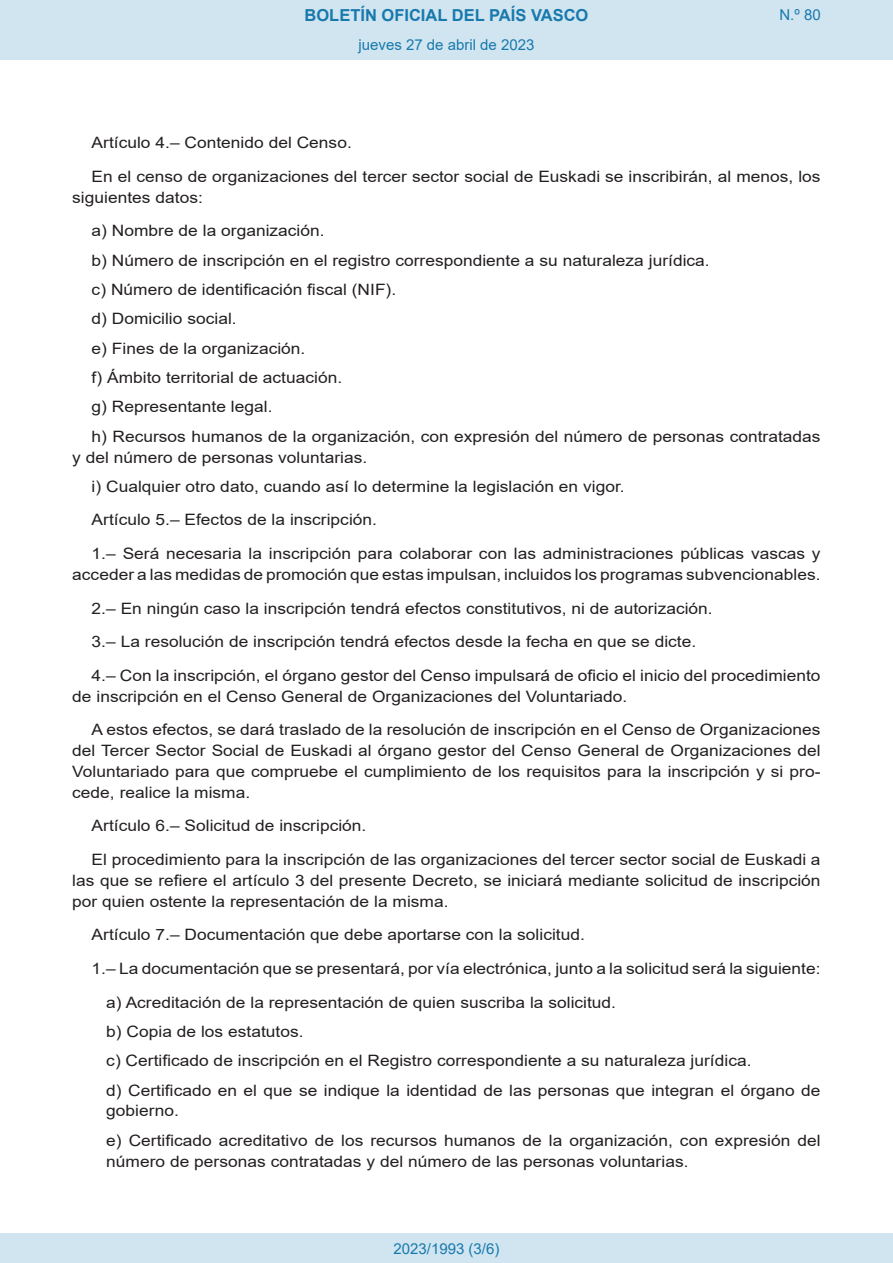
<style>
.page{position:relative;width:893px;height:1263px;background:#fff}
.page>*{position:absolute;margin:0;border:0;box-sizing:border-box;transform-origin:0 0}
.t1{font:700 16.5px "Arial";color:#1879ad}
.BOPVDetalle{font:15.6px/20.9px "Arial";color:#231f20;scale:1.11 1}
.BOPVDetalle1{font:15.6px/20.9px "Arial";color:#231f20;scale:1.11 1}
.Paginacion_Centro{font:15px "Arial";color:#1879ad}
</style>
<div class="page">
<div style="left:0;top:0;width:893px;height:60px;background:#d0e5f0"></div>
<div style="left:0;top:1233px;width:893px;height:30px;background:#d0e5f0"></div>
<p class="t1" style="left:305px;top:3px;width:285px">BOLETÍN OFICIAL DEL PAÍS VASCO</p>
<p class="Paginacion_Centro" style="left:358px;top:35px;width:177px">jueves 27 de abril de 2023</p>
<p class="Paginacion_Centro" style="left:779px;top:5px;width:43px">N.º 80</p>
<p class="BOPVDetalle" style="left:92px;top:132px;width:236px">Artículo 4.– Contenido del Censo.</p>
<p class="BOPVDetalle" style="left:72px;top:166px;width:676px;text-indent:19px">En el censo de organizaciones del tercer sector social de Euskadi se inscribirán, al menos, los siguientes datos:</p>
<p class="BOPVDetalle" style="left:92px;top:220px;width:211px">a) Nombre de la organización.</p>
<p class="BOPVDetalle" style="left:92px;top:249px;width:558px">b) Número de inscripción en el registro correspondiente a su naturaleza jurídica.</p>
<p class="BOPVDetalle" style="left:92px;top:279px;width:276px">c) Número de identificación fiscal (NIF).</p>
<p class="BOPVDetalle" style="left:92px;top:308px;width:132px">d) Domicilio social.</p>
<p class="BOPVDetalle" style="left:92px;top:338px;width:194px">e) Fines de la organización.</p>
<p class="BOPVDetalle" style="left:92px;top:367px;width:227px">f) Ámbito territorial de actuación.</p>
<p class="BOPVDetalle" style="left:92px;top:396px;width:164px">g) Representante legal.</p>
<p class="BOPVDetalle" style="left:72px;top:426px;width:676px;text-indent:19px">h) Recursos humanos de la organización, con expresión del número de personas contratadas y del número de personas voluntarias.</p>
<p class="BOPVDetalle" style="left:92px;top:476px;width:482px">i) Cualquier otro dato, cuando así lo determine la legislación en vigor.</p>
<p class="BOPVDetalle" style="left:92px;top:509px;width:259px">Artículo 5.– Efectos de la inscripción.</p>
<p class="BOPVDetalle" style="left:72px;top:543px;width:676px;text-align:right">1.– Será necesaria la inscripción para colaborar con las administraciones públicas vascas y acceder a las medidas de promoción que estas impulsan, incluidos los programas subvencionables.</p>
<p class="BOPVDetalle" style="left:92px;top:597px;width:561px">2.– En ningún caso la inscripción tendrá efectos constitutivos, ni de autorización.</p>
<p class="BOPVDetalle" style="left:92px;top:631px;width:546px">3.– La resolución de inscripción tendrá efectos desde la fecha en que se dicte.</p>
<p class="BOPVDetalle" style="left:72px;top:665px;width:676px;text-indent:19px">4.– Con la inscripción, el órgano gestor del Censo impulsará de oficio el inicio del procedimiento de inscripción en el Censo General de Organizaciones del Voluntariado.</p>
<p class="BOPVDetalle" style="left:72px;top:719px;width:676px;text-align:justify;text-indent:19px">A estos efectos, se dará traslado de la resolución de inscripción en el Censo de Organizaciones del Tercer Sector Social de Euskadi al órgano gestor del Censo General de Organizaciones del Voluntariado para que compruebe el cumplimiento de los requisitos para la inscripción y si pro&shy;cede, realice la misma.</p>
<p class="BOPVDetalle" style="left:92px;top:815px;width:249px">Artículo 6.– Solicitud de inscripción.</p>
<p class="BOPVDetalle" style="left:72px;top:849px;width:676px;text-align:justify;text-indent:19px">El procedimiento para la inscripción de las organizaciones del tercer sector social de Euskadi a las que se refiere el artículo 3 del presente Decreto, se iniciará mediante solicitud de inscripción por quien ostente la representación de la misma.</p>
<p class="BOPVDetalle" style="left:92px;top:924px;width:446px">Artículo 7.– Documentación que debe aportarse con la solicitud.</p>
<p class="BOPVDetalle" style="left:92px;top:958px;width:658px">1.– La documentación que se presentará, por vía electrónica, junto a la solicitud será la siguiente:</p>
<p class="BOPVDetalle1" style="left:106px;top:991px;width:461px">a) Acreditación de la representación de quien suscriba la solicitud.</p>
<p class="BOPVDetalle1" style="left:106px;top:1021px;width:179px">b) Copia de los estatutos.</p>
<p class="BOPVDetalle1" style="left:106px;top:1050px;width:583px">c) Certificado de inscripción en el Registro correspondiente a su naturaleza jurídica.</p>
<p class="BOPVDetalle1" style="left:106px;top:1079px;width:645px">d) Certificado en el que se indique la identidad de las personas que integran el órgano de gobierno.</p>
<p class="BOPVDetalle1" style="left:106px;top:1130px;width:645px">e) Certificado acreditativo de los recursos humanos de la organización, con expresión del número de personas contratadas y del número de las personas voluntarias.</p>
<p class="Paginacion_Centro" style="left:393px;top:1238px;width:107px">2023/1993 (3/6)</p>
</div>
